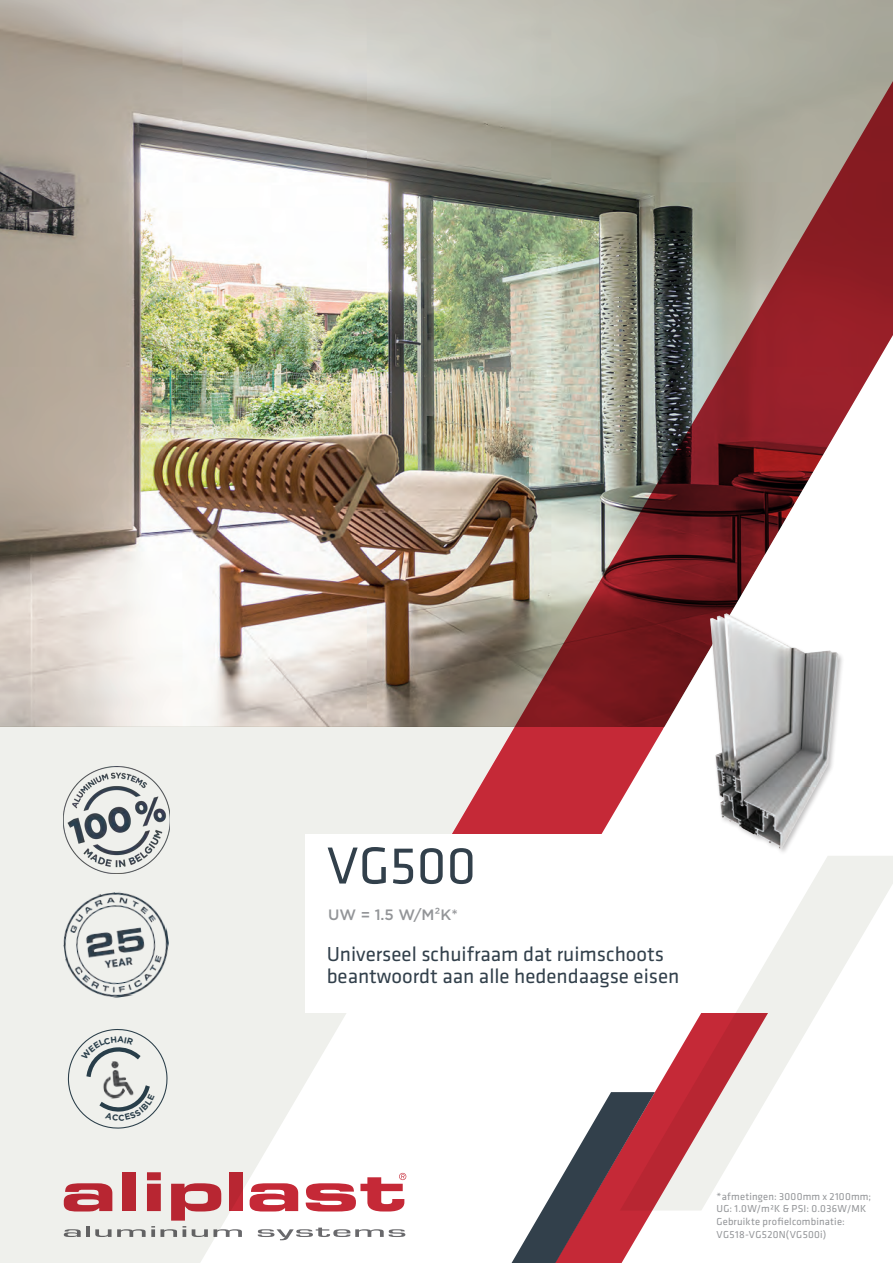
<style>
.page{position:relative;width:893px;height:1263px;background:#fff}
.page>*{position:absolute;margin:0;border:0;box-sizing:border-box;transform-origin:0 0}
.t1{font:54px "Klavika";color:#32404b}
.t2{font:21px/22.5px "Klavika";color:#32404b}
.t3{font:500 15px "Gotham";color:#939598}
.t4{font:10.5px/12.6px "Klavika";letter-spacing:.02em;color:#939598}
</style>
<div class="page">
<img style="left:0;top:0;width:893px;height:726px">
<svg style="left:515px;top:1092px;width:140px;height:171px"></svg>
<img style="left:450px;top:43px;width:443px;height:791px">
<svg style="left:0;top:726px;width:515px;height:537px;fill:#eff0ec"></svg>
<div style="left:306px;top:834px;width:476px;height:179px;background:#fff"></div>
<svg style="left:663px;top:335px;width:230px;height:499px"></svg>
<img style="left:63px;top:767px;width:107px;height:106px">
<img style="left:63px;top:892px;width:106px;height:108px">
<svg style="left:620px;top:856px;width:273px;height:354px"></svg>
<img style="left:702px;top:603px;width:143px;height:249px">
<svg style="left:66px;top:1027px;width:103px;height:104px;background:#d9dcd9"></svg>
<p class="t1" style="left:312px;top:829px;width:151px">VG500</p>
<p class="t1" style="left:327px;top:838px;width:151px">VG500</p>
<p class="t3" style="left:328px;top:905px;width:131px">UW = 1.5 W/M²K*</p>
<p class="t2" style="left:327px;top:942px;width:354px">Universeel schuifraam dat ruimschoots beantwoordt aan alle hedendaagse eisen</p>
<p class="t4" style="left:716px;top:1190px;width:156px">*afmetingen: 3000mm x 2100mm;<br>UG: 1.0W/m²K &amp; PSI: 0.036W/MK</p>
<p class="t4" style="left:716px;top:1215px;width:130px">Gebruikte profielcombinatie:</p>
<p class="t4" style="left:716px;top:1228px;width:111px">VG518-VG520N(VG500i)</p>
</div>
